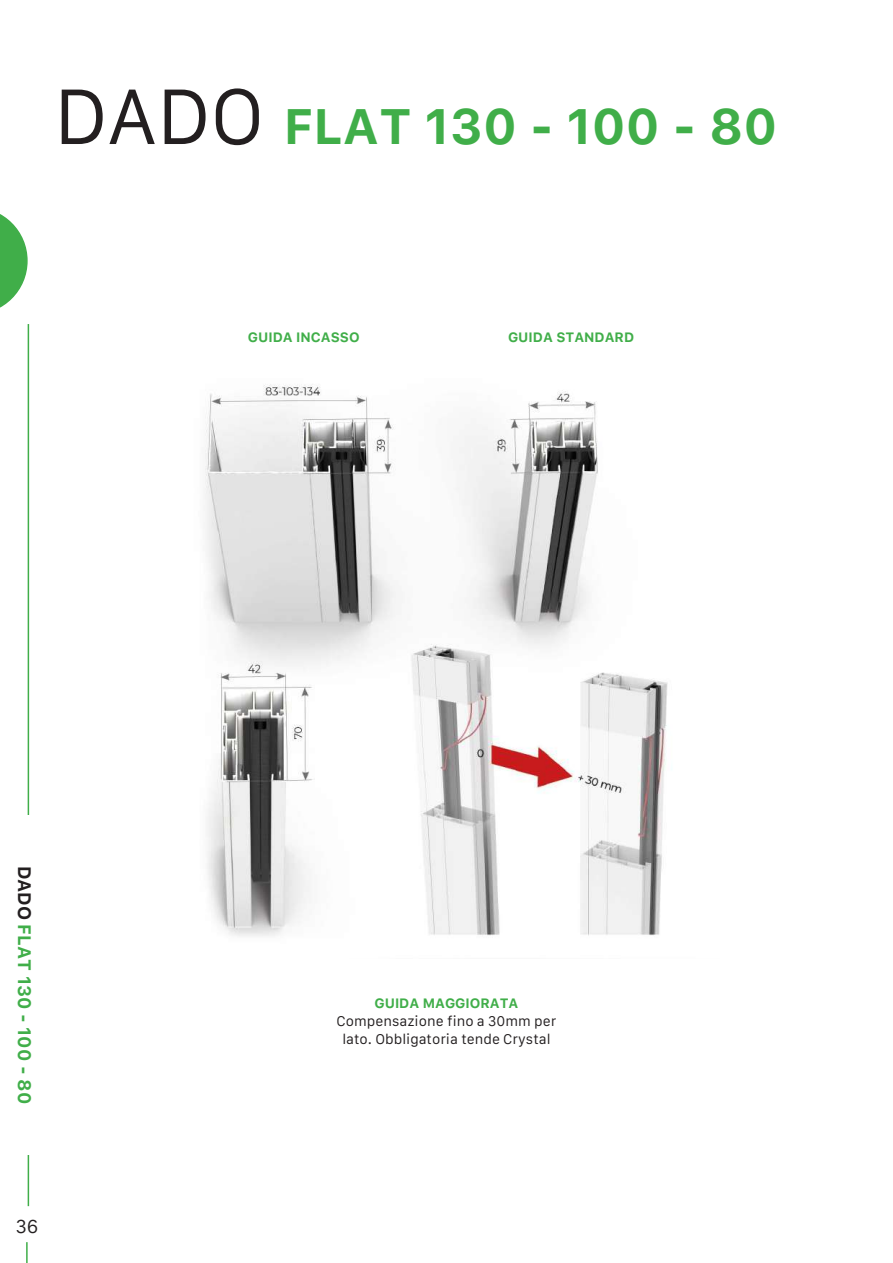
<style>
.page{position:relative;width:893px;height:1263px;background:#fff}
.page>*{position:absolute;margin:0;border:0;box-sizing:border-box;transform-origin:0 0}
.t1{font:700 49.5px "Galvji";color:#40ae49}
.t2{font:700 18px "Galvji";color:#40ae49}
.t3{font:18px "Galvji";color:#231f20}
.t4{font:13.5px/18px "Galvji";color:#231f20;text-align:center}
.t5{font:700 13.5px "Galvji";color:#40ae49}
.s1{font-weight:400;font-size:75px;color:#231f20}
.s2{color:#231f20}
</style>
<div class="page">
<hr style="left:26px;top:1242px;width:2px;height:21px;background:#40ae49">
<hr style="left:28px;top:324px;width:1px;height:882px;background:#40ae49">
<svg style="left:0;top:214px;width:28px;height:94px"></svg>
<div style="left:11px;top:815px;width:31px;height:339px;background:#fff"></div>
<img style="left:205px;top:384px;width:463px;height:552px">
<h1 class="t1" style="left:54px;top:97px;width:725px"><span class="s1">DADO</span> FLAT 130 - 100 - 80</h1>
<p class="t5" style="left:248px;top:329px;width:113px">GUIDA INCASSO</p>
<p class="t5" style="left:508px;top:329px;width:128px">GUIDA STANDARD</p>
<h2 class="t2" style="left:35px;top:865px;width:240px;rotate:90deg"><span class="s2">DADO</span> FLAT 130 - 100 - 80</h2>
<h2 class="t3" style="left:16px;top:1216px;width:24px">36</h2>
<p class="t5" style="left:374px;top:995px;width:146px">GUIDA MAGGIORATA</p>
<p class="t4" style="left:336px;top:1012px;width:221px">Compensazione fino a 30mm per lato. Obbligatoria tende Crystal</p>
</div>
